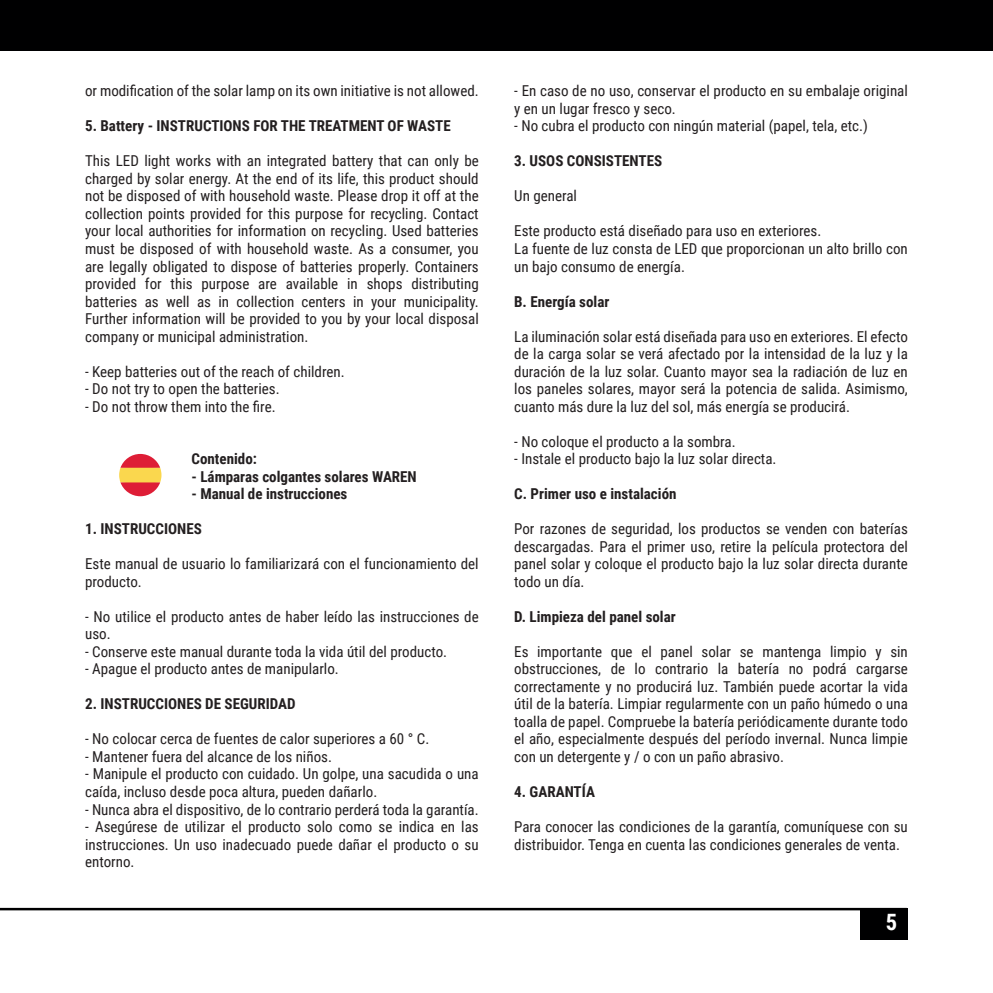
<style>
.page{position:relative;width:993px;height:993px;background:#fff}
.page>*{position:absolute;margin:0;border:0;box-sizing:border-box;transform-origin:0 0}
.t1{font:700 22.5px "Roboto Condensed";color:#fff}
.t2{font:15px/17.5px "Roboto Condensed";color:#231f20}
.t3{font:700 15px "Roboto Condensed";color:#231f20}
</style>
<div class="page">
<div style="left:859px;top:907px;width:48px;height:32px;background:#000001"></div>
<hr style="left:0;top:907px;width:906px;height:3px;background:#000001">
<svg style="left:119px;top:454px;width:42px;height:42px"></svg>
<div style="left:0;top:0;width:992px;height:51px;background:#000001"></div>
<p class="t2" style="left:85px;top:82px;width:395px">or modification of the solar lamp on its own initiative is not allowed.</p>
<p class="t3" style="left:85px;top:115px;width:367px">5. Battery - INSTRUCTIONS FOR THE TREATMENT OF WASTE</p>
<p class="t2" style="left:85px;top:152px;width:395px;text-align:justify">This LED light works with an integrated battery that can only be charged by solar energy. At the end of its life, this product should not be disposed of with household waste. Please drop it off at the collection points provided for this purpose for recycling. Contact your local authorities for information on recycling. Used batteries must be disposed of with household waste. As a consumer, you are legally obligated to dispose of batteries properly. Containers provided for this purpose are available in shops distributing batteries as well as in collection centers in your municipality.<br>Further information will be provided to you by your local disposal company or municipal administration.</p>
<p class="t2" style="left:85px;top:362px;width:261px">- Keep batteries out of the reach of children.</p>
<p class="t2" style="left:85px;top:379px;width:196px">- Do not try to open the batteries.</p>
<p class="t2" style="left:85px;top:397px;width:192px">- Do not throw them into the fire.</p>
<p class="t3" style="left:191px;top:448px;width:67px">Contenido:</p>
<p class="t3" style="left:191px;top:465px;width:227px">- Lámparas colgantes solares WAREN</p>
<p class="t3" style="left:191px;top:483px;width:157px">- Manual de instrucciones</p>
<p class="t3" style="left:85px;top:518px;width:118px">1. INSTRUCCIONES</p>
<p class="t2" style="left:85px;top:554px;width:395px">Este manual de usuario lo familiarizará con el funcionamiento del producto.</p>
<p class="t2" style="left:85px;top:607px;width:395px">- No utilice el producto antes de haber leído las instrucciones de uso.</p>
<p class="t2" style="left:85px;top:642px;width:363px">- Conserve este manual durante toda la vida útil del producto.</p>
<p class="t2" style="left:85px;top:659px;width:255px">- Apague el producto antes de manipularlo.</p>
<p class="t3" style="left:85px;top:693px;width:212px">2. INSTRUCCIONES DE SEGURIDAD</p>
<p class="t2" style="left:85px;top:729px;width:345px">- No colocar cerca de fuentes de calor superiores a 60 ° C.</p>
<p class="t2" style="left:85px;top:747px;width:248px">- Mantener fuera del alcance de los niños.</p>
<p class="t2" style="left:85px;top:764px;width:395px">- Manipule el producto con cuidado. Un golpe, una sacudida o una caída, incluso desde poca altura, pueden dañarlo.</p>
<p class="t2" style="left:85px;top:799px;width:395px">- Nunca abra el dispositivo, de lo contrario perderá toda la garantía.</p>
<p class="t2" style="left:85px;top:817px;width:395px;text-align:justify">- Asegúrese de utilizar el producto solo como se indica en las instrucciones. Un uso inadecuado puede dañar el producto o su entorno.</p>
<p class="t2" style="left:514px;top:82px;width:395px">- En caso de no uso, conservar el producto en su embalaje original y en un lugar fresco y seco.</p>
<p class="t2" style="left:514px;top:117px;width:355px">- No cubra el producto con ningún material (papel, tela, etc.)</p>
<p class="t3" style="left:514px;top:150px;width:149px">3. USOS CONSISTENTES</p>
<p class="t2" style="left:514px;top:187px;width:64px">Un general</p>
<p class="t2" style="left:514px;top:222px;width:308px">Este producto está diseñado para uso en exteriores.</p>
<p class="t2" style="left:514px;top:239px;width:395px">La fuente de luz consta de LED que proporcionan un alto brillo con un bajo consumo de energía.</p>
<p class="t3" style="left:514px;top:290px;width:97px">B. Energía solar</p>
<p class="t2" style="left:514px;top:327px;width:395px;text-align:justify">La iluminación solar está diseñada para uso en exteriores. El efecto de la carga solar se verá afectado por la intensidad de la luz y la duración de la luz solar. Cuanto mayor sea la radiación de luz en los paneles solares, mayor será la potencia de salida. Asimismo, cuanto más dure la luz del sol, más energía se producirá.</p>
<p class="t2" style="left:514px;top:432px;width:223px">- No coloque el producto a la sombra.</p>
<p class="t2" style="left:514px;top:449px;width:264px">- Instale el producto bajo la luz solar directa.</p>
<p class="t3" style="left:514px;top:483px;width:164px">C. Primer uso e instalación</p>
<p class="t2" style="left:514px;top:519px;width:395px;text-align:justify">Por razones de seguridad, los productos se venden con baterías descargadas. Para el primer uso, retire la película protectora del panel solar y coloque el producto bajo la luz solar directa durante todo un día.</p>
<p class="t3" style="left:514px;top:605px;width:163px">D. Limpieza del panel solar</p>
<p class="t2" style="left:514px;top:642px;width:395px;text-align:justify">Es importante que el panel solar se mantenga limpio y sin obstrucciones, de lo contrario la batería no podrá cargarse correctamente y no producirá luz. También puede acortar la vida útil de la batería. Limpiar regularmente con un paño húmedo o una toalla de papel. Compruebe la batería periódicamente durante todo el año, especialmente después del período invernal. Nunca limpie con un detergente y / o con un paño abrasivo.</p>
<p class="t3" style="left:514px;top:780px;width:82px">4. GARANTÍA</p>
<p class="t2" style="left:514px;top:817px;width:395px">Para conocer las condiciones de la garantía, comuníquese con su distribuidor. Tenga en cuenta las condiciones generales de venta.</p>
<h1 class="t1" style="left:885px;top:906px;width:13px">5</h1>
</div>
